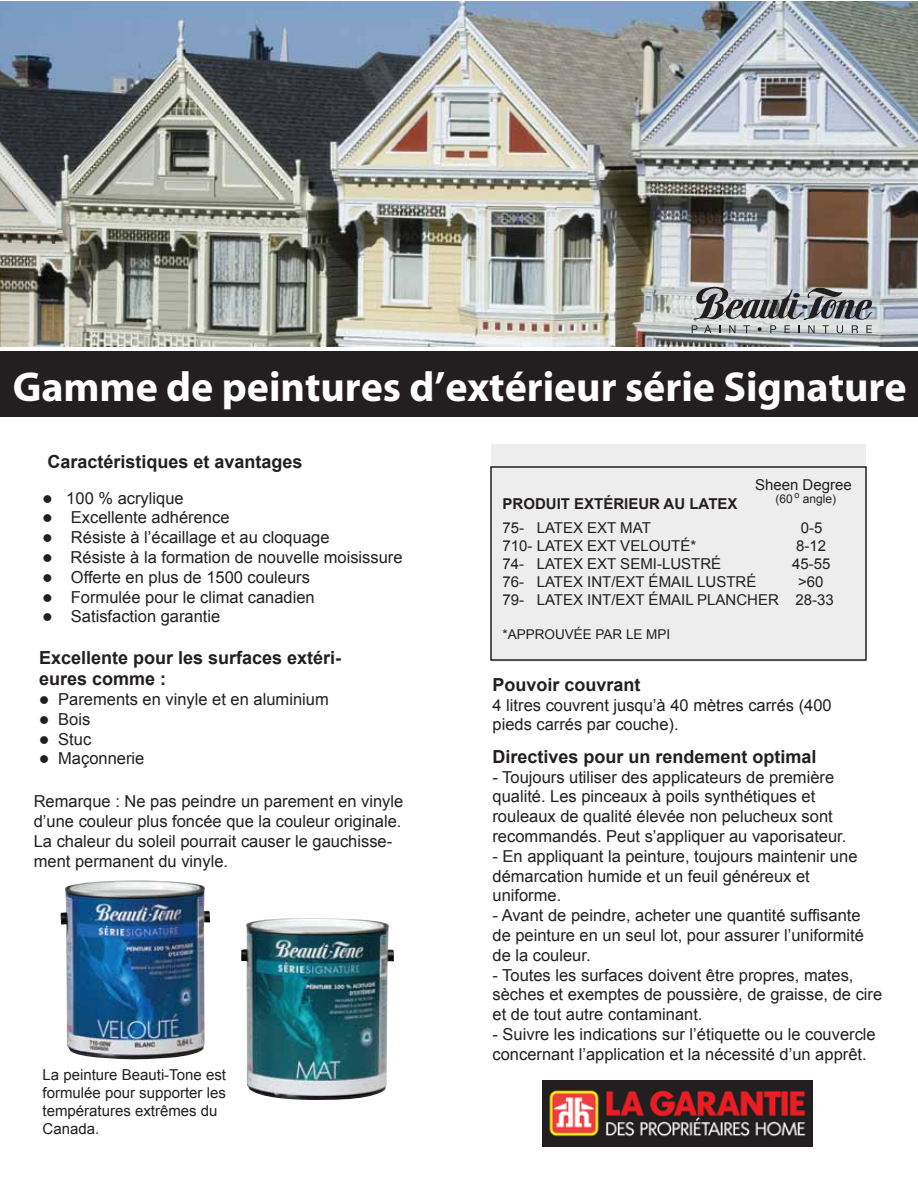
<style>
.page{position:relative;width:918px;height:1188px;background:#fff}
.page>*{position:absolute;margin:0;border:0;box-sizing:border-box;transform-origin:0 0}
.t1{font:700 42px "Myriad";color:#fff}
.t2{font:700 18px/21.6px "Arial";color:#231f20}
.t3{font:16.5px/19.8px "Arial";color:#231f20}
.t4{font:15px/18px "Arial";color:#231f20}
.t5{font:700 15px "Arial";color:#231f20}
.t6{font:13.5px "Arial";color:#231f20}
.t7{font:12px "Arial";color:#231f20}
.t8{font:9px "Arial";color:#231f20}
</style>
<div class="page">
<img style="left:0;top:2px;width:918px;height:344px">
<div style="left:491px;top:444px;width:375px;height:218px;background:#ededee"></div>
<div style="left:490px;top:466px;width:377px;height:195px;border:2px solid #231f20"></div>
<div style="left:0;top:351px;width:918px;height:66px;background:#231f20"></div>
<svg style="left:692px;top:285px;width:181px;height:48px;background:#9b9d9f"></svg>
<img style="left:61px;top:880px;width:149px;height:180px">
<img style="left:542px;top:1080px;width:270px;height:67px">
<img style="left:241px;top:918px;width:153px;height:182px">
<h1 class="t1" style="left:13px;top:365px;width:895px">Gamme de peintures d’extérieur série Signature</h1>
<p class="t2" style="left:47px;top:451px;width:257px">Caractéristiques et avantages</p>
<p class="t3" style="left:42px;top:488px;width:143px">● 100 % acrylique</p>
<p class="t3" style="left:42px;top:508px;width:189px">● Excellente adhérence</p>
<p class="t3" style="left:42px;top:528px;width:289px">● Résiste à l’écaillage et au cloquage</p>
<p class="t3" style="left:42px;top:547px;width:362px">● Résiste à la formation de nouvelle moisissure</p>
<p class="t3" style="left:42px;top:567px;width:269px">● Offerte en plus de 1500 couleurs</p>
<p class="t3" style="left:42px;top:587px;width:274px">● Formulée pour le climat canadien</p>
<p class="t3" style="left:42px;top:607px;width:179px">● Satisfaction garantie</p>
<p class="t2" style="left:39px;top:647px;width:304px">Excellente pour les surfaces extéri&shy;eures comme :</p>
<p class="t3" style="left:39px;top:690px;width:291px">● Parements en vinyle et en aluminium</p>
<p class="t3" style="left:39px;top:709px;width:53px">● Bois</p>
<p class="t3" style="left:39px;top:729px;width:54px">● Stuc</p>
<p class="t3" style="left:39px;top:749px;width:107px">● Maçonnerie</p>
<p class="t3" style="left:34px;top:792px;width:371px">Remarque : Ne pas peindre un parement en vinyle d’une couleur plus foncée que la couleur originale.<br>La chaleur du soleil pourrait causer le gauchisse&shy;ment permanent du vinyle.</p>
<p class="t4" style="left:43px;top:1066px;width:185px">La peinture Beauti-Tone est formulée pour supporter les températures extrêmes du<br>Canada.</p>
<p class="t4" style="left:755px;top:476px;width:98px">Sheen Degree</p>
<p class="t7" style="left:776px;top:491px;width:62px">(60 angle)</p>
<p class="t8" style="left:795px;top:489px;width:7px">o</p>
<p class="t5" style="left:503px;top:494px;width:237px">PRODUIT EXTÉRIEUR AU LATEX</p>
<p class="t4" style="left:503px;top:519px;width:150px">75- LATEX EXT MAT</p>
<p class="t4" style="left:801px;top:519px;width:23px">0-5</p>
<p class="t4" style="left:503px;top:537px;width:195px">710- LATEX EXT VELOUTÉ*</p>
<p class="t4" style="left:796px;top:537px;width:32px">8-12</p>
<p class="t4" style="left:503px;top:555px;width:220px">74- LATEX EXT SEMI-LUSTRÉ</p>
<p class="t4" style="left:792px;top:555px;width:40px">45-55</p>
<p class="t4" style="left:503px;top:573px;width:255px">76- LATEX INT/EXT ÉMAIL LUSTRÉ</p>
<p class="t4" style="left:503px;top:573px;width:333px;text-indent:296px">&gt;60<br>79- LATEX INT/EXT ÉMAIL PLANCHER 28-33</p>
<p class="t6" style="left:502px;top:626px;width:169px">*APPROUVÉE PAR LE MPI</p>
<p class="t2" style="left:493px;top:674px;width:150px">Pouvoir couvrant</p>
<p class="t3" style="left:493px;top:695px;width:341px">4 litres couvrent jusqu’à 40 mètres carrés (400 pieds carrés par couche).</p>
<p class="t2" style="left:493px;top:746px;width:326px">Directives pour un rendement optimal</p>
<p class="t3" style="left:493px;top:767px;width:355px">- Toujours utiliser des applicateurs de première qualité. Les pinceaux à poils synthétiques et rouleaux de qualité élevée non pelucheux sont recommandés. Peut s’appliquer au vaporisateur.</p>
<p class="t3" style="left:493px;top:846px;width:367px">- En appliquant la peinture, toujours maintenir une démarcation humide et un feuil généreux et uniforme.</p>
<p class="t3" style="left:493px;top:906px;width:373px">- Avant de peindre, acheter une quantité suffisante de peinture en un seul lot, pour assurer l’uniformité de la couleur.</p>
<p class="t3" style="left:493px;top:965px;width:391px">- Toutes les surfaces doivent être propres, mates, sèches et exemptes de poussière, de graisse, de cire et de tout autre contaminant.</p>
<p class="t3" style="left:493px;top:1025px;width:385px">- Suivre les indications sur l’étiquette ou le couvercle concernant l’application et la nécessité d’un apprêt.</p>
</div>
